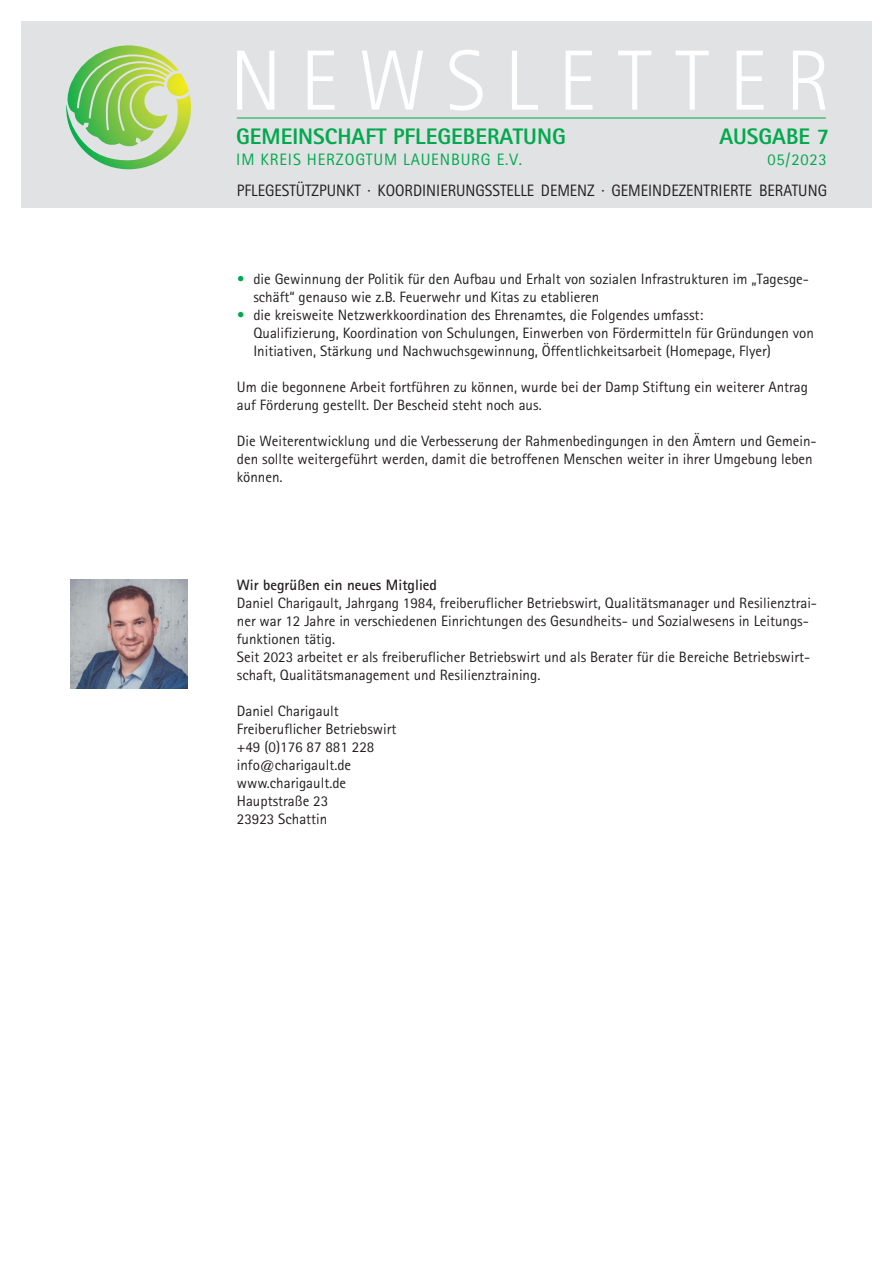
<style>
.page{position:relative;width:893px;height:1263px;background:#fff}
.page>*{position:absolute;margin:0;border:0;box-sizing:border-box;transform-origin:0 0}
.t1{font:300 85.5px "Rotis Sans Serif";letter-spacing:.235em;color:#fff}
.t2{font:800 22.5px "Rotis Sans Serif";color:#00a94d}
.t3{font:16.5px "Rotis Sans Serif";color:#231f20;scale:.96 1}
.t4{font:16.5px "Rotis Sans Serif";letter-spacing:.05em;color:#00a94d}
.t5{font:15px/18px "Rotis Sans Serif";color:#231f20}
.t6{font:700 15px "Rotis Sans Serif";color:#231f20}
.s1{font-weight:700;color:#00a94d}
</style>
<div class="page">
<div style="left:21px;top:21px;width:851px;height:187px;background:#e1e2e4"></div>
<svg style="left:66px;top:45px;width:125px;height:124px"></svg>
<hr style="left:237px;top:118px;width:589px;height:1px;background:#00a94d">
<img style="left:70px;top:579px;width:117px;height:109px">
<h1 class="t1" style="left:230px;top:32px;width:603px">NEWSLETTER</h1>
<h2 class="t2" style="left:236px;top:122px;width:331px">GEMEINSCHAFT PFLEGEBERATUNG</h2>
<p class="t4" style="left:236px;top:150px;width:287px">IM KREIS HERZOGTUM LAUENBURG E.V.</p>
<h2 class="t2" style="left:719px;top:122px;width:112px">AUSGABE 7</h2>
<p class="t4" style="left:767px;top:150px;width:61px">05/2023</p>
<p class="t3" style="left:237px;top:181px;width:616px">PFLEGESTÜTZPUNKT · KOORDINIERUNGSSTELLE DEMENZ · GEMEINDEZENTRIERTE BERATUNG</p>
<p class="t5" style="left:253px;top:270px;width:557px;text-indent:-16px"><span class="s1">•</span> die Gewinnung der Politik für den Aufbau und Erhalt von sozialen Infrastrukturen im „Tagesge&shy;schäft“ genauso wie z.B. Feuerwehr und Kitas zu etablieren</p>
<p class="t5" style="left:253px;top:306px;width:562px;text-indent:-16px"><span class="s1">•</span> die kreisweite Netzwerkkoordination des Ehrenamtes, die Folgendes umfasst:<br>Qualifizierung, Koordination von Schulungen, Einwerben von Fördermitteln für Gründungen von<br>Initiativen, Stärkung und Nachwuchsgewinnung, Öffentlichkeitsarbeit (Homepage, Flyer)</p>
<p class="t5" style="left:237px;top:378px;width:573px">Um die begonnene Arbeit fortführen zu können, wurde bei der Damp Stiftung ein weiterer Antrag auf Förderung gestellt. Der Bescheid steht noch aus.</p>
<p class="t5" style="left:237px;top:432px;width:581px">Die Weiterentwicklung und die Verbesserung der Rahmenbedingungen in den Ämtern und Gemein&shy;den sollte weitergeführt werden, damit die betroffenen Menschen weiter in ihrer Umgebung leben können.</p>
<p class="t6" style="left:237px;top:576px;width:202px">Wir begrüßen ein neues Mitglied</p>
<p class="t5" style="left:237px;top:594px;width:582px">Daniel Charigault, Jahrgang 1984, freiberuflicher Betriebswirt, Qualitätsmanager und Resilienztrai&shy;ner war 12 Jahre in verschiedenen Einrichtungen des Gesundheits- und Sozialwesens in Leitungs&shy;funktionen tätig.<br>Seit 2023 arbeitet er als freiberuflicher Betriebswirt und als Berater für die Bereiche Betriebswirt&shy;schaft, Qualitätsmanagement und Resilienztraining.</p>
<p class="t5" style="left:237px;top:702px;width:161px">Daniel Charigault<br>Freiberuflicher Betriebswirt +49 (0)176 87 881 228 info@charigault.de www.charigault.de<br>Hauptstraße 23<br>23923 Schattin</p>
</div>
